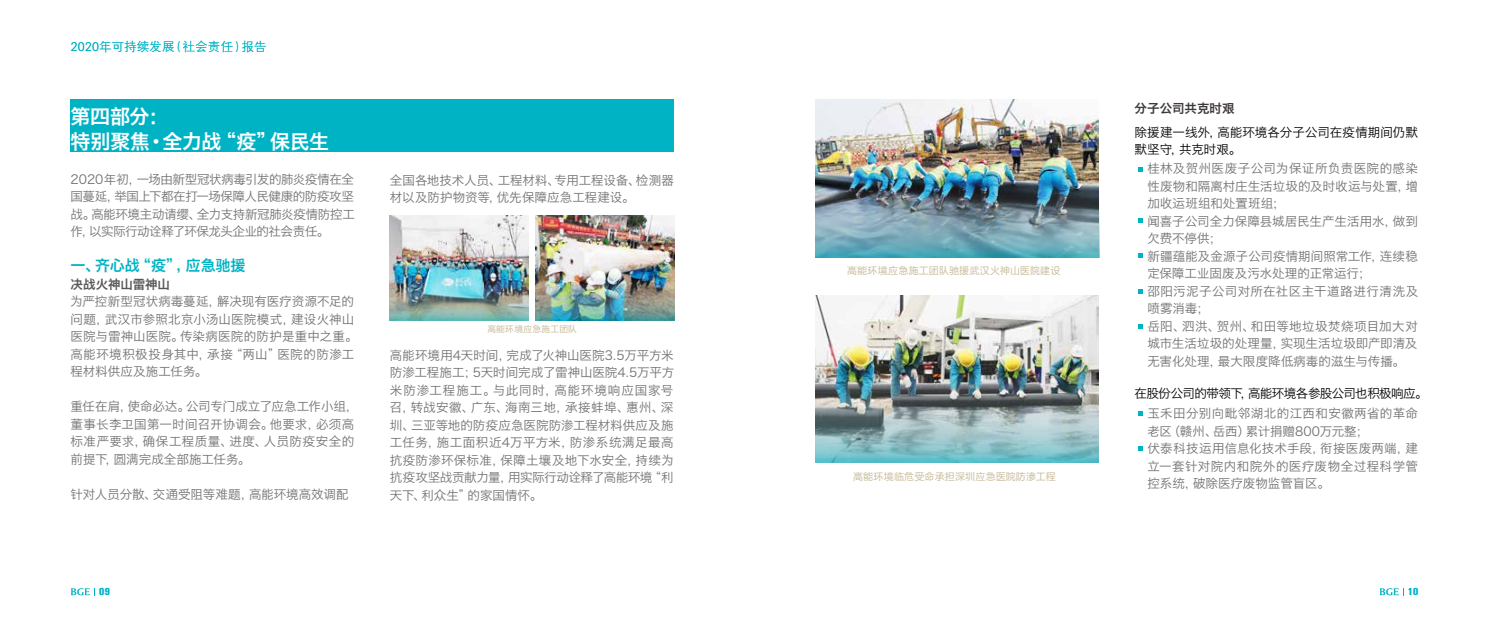
<style>
.page{position:relative;width:1489px;height:638px;background:#fff}
.page>*{position:absolute;margin:0;border:0;box-sizing:border-box;transform-origin:0 0}
.t1{font:20px/25px "Hiragino Sans GB W6";letter-spacing:-.01em;color:#fff}
.t2{font:15px "Hiragino Sans GB W6";color:#00b3c4}
.t3{font:12.5px/17.5px "Hiragino Sans GB W3";letter-spacing:.005em;color:#727171}
.t4{font:12.5px/17.5px "Hiragino Sans GB W3";letter-spacing:.025em;color:#727171}
.t5{font:12.5px/17.5px "Hiragino Sans GB W3";letter-spacing:.005em;color:#040000}
.t6{font:12.5px "Hiragino Sans GB W3";letter-spacing:-.04em;color:#040000}
.t7{font:12.5px "FZXH1 K GBK1 0";letter-spacing:.01em;color:#00b3c4}
.t8{font:12.5px "Hiragino Sans GB W6";color:#3e3a39}
.t9{font:12.5px "Hiragino Sans GB W6";letter-spacing:-.01em;color:#595757}
.t10{font:10px "FZLTHJW GB1 0";letter-spacing:.015em;color:#c9bc9c}
.t11{font:800 10px "Akzidenz Grotesk BQ";color:#00b3c4}
.t12{font:8.75px "FZLTHJW GB1 0";letter-spacing:.03em;color:#c9bc9c}
</style>
<div class="page">
<svg style="left:1380px;top:588px;width:19px;height:7px"></svg>
<svg style="left:71px;top:588px;width:24px;height:7px"></svg>
<img style="left:390px;top:216px;width:139px;height:61px">
<img style="left:535px;top:216px;width:139px;height:61px">
<img style="left:815px;top:296px;width:283px;height:77px">
<svg style="left:1138px;top:167px;width:3px;height:4px"></svg>
<svg style="left:1138px;top:219px;width:3px;height:4px"></svg>
<svg style="left:1138px;top:254px;width:3px;height:4px"></svg>
<svg style="left:1138px;top:289px;width:3px;height:4px"></svg>
<svg style="left:1138px;top:324px;width:3px;height:4px"></svg>
<svg style="left:1138px;top:412px;width:3px;height:4px"></svg>
<svg style="left:1138px;top:446px;width:3px;height:4px"></svg>
<div style="left:71px;top:99px;width:602px;height:52px;background:#00b3c4"></div>
<img style="left:815px;top:99px;width:283px;height:79px">
<img style="left:815px;top:178px;width:283px;height:80px">
<img style="left:815px;top:373px;width:283px;height:89px">
<img style="left:390px;top:277px;width:139px;height:43px">
<img style="left:535px;top:277px;width:139px;height:43px">
<p class="t7" style="left:71px;top:40px;width:197px">2020年可持续发展（社会责任）报告</p>
<h1 class="t1" style="left:71px;top:103px;width:260px">第四部分：<br>特别聚焦·全力战“疫”保民生</h1>
<p class="t3" style="left:71px;top:170px;width:286px;text-align:justify">2020年初，一场由新型冠状病毒引发的肺炎疫情在全国蔓延，举国上下都在打一场保障人民健康的防疫攻坚战。高能环境主动请缨、全力支持新冠肺炎疫情防控工作，以实际行动诠释了环保龙头企业的社会责任。</p>
<p class="t2" style="left:71px;top:256px;width:177px">一、齐心战“疫”，应急驰援</p>
<p class="t9" style="left:71px;top:276px;width:101px">决战火神山雷神山</p>
<p class="t3" style="left:71px;top:292px;width:288px">为严控新型冠状病毒蔓延，解决现有医疗资源不足的问题，武汉市参照北京小汤山医院模式，建设火神山医院与雷神山医院。传染病医院的防护是重中之重。高能环境积极投身其中，承接“两山”医院的防渗工程材料供应及施工任务。</p>
<p class="t3" style="left:71px;top:397px;width:289px">重任在肩，使命必达。公司专门成立了应急工作小组，董事长李卫国第一时间召开协调会。他要求，必须高标准严要求，确保工程质量、进度、人员防疫安全的前提下，圆满完成全部施工任务。</p>
<p class="t3" style="left:71px;top:485px;width:279px">针对人员分散、交通受阻等难题，高能环境高效调配</p>
<p class="t3" style="left:390px;top:171px;width:285px">全国各地技术人员、工程材料、专用工程设备、检测器材以及防护物资等，优先保障应急工程建设。</p>
<p class="t12" style="left:487px;top:324px;width:91px">高能环境应急施工团队</p>
<p class="t3" style="left:390px;top:346px;width:286px;text-align:justify">高能环境用4天时间，完成了火神山医院3.5万平方米防渗工程施工；5天时间完成了雷神山医院4.5万平方米防渗工程施工。与此同时，高能环境响应国家号召，转战安徽、广东、海南三地，承接蚌埠、惠州、深圳、三亚等地的防疫应急医院防渗工程材料供应及施工任务，施工面积近4万平方米，防渗系统满足最高抗疫防渗环保标准，保障土壤及地下水安全，持续为抗疫攻坚战贡献力量，用实际行动诠释了高能环境“利天下、利众生”的家国情怀。</p>
<p class="t10" style="left:847px;top:265px;width:215px">高能环境应急施工团队驰援武汉火神山医院建设</p>
<p class="t10" style="left:853px;top:471px;width:204px">高能环境临危受命承担深圳应急医院防渗工程</p>
<p class="t8" style="left:1134px;top:100px;width:102px">分子公司共克时艰</p>
<p class="t5" style="left:1134px;top:123px;width:285px">除援建一线外，高能环境各分子公司在疫情期间仍默默坚守，共克时艰。</p>
<p class="t3" style="left:1147px;top:159px;width:272px">桂林及贺州医废子公司为保证所负责医院的感染性废物和隔离村庄生活垃圾的及时收运与处置，增加收运班组和处置班组；<br>闻喜子公司全力保障县城居民生产生活用水，做到欠费不停供；<br>新疆蕴能及金源子公司疫情期间照常工作，连续稳定保障工业固废及污水处理的正常运行；<br>邵阳污泥子公司对所在社区主干道路进行清洗及喷雾消毒；<br>岳阳、泗洪、贺州、和田等地垃圾焚烧项目加大对城市生活垃圾的处理量，实现生活垃圾即产即清及无害化处理，最大限度降低病毒的滋生与传播。</p>
<p class="t6" style="left:1134px;top:386px;width:295px">在股份公司的带领下，高能环境各参股公司也积极响应。</p>
<p class="t4" style="left:1147px;top:404px;width:272px">玉禾田分别向毗邻湖北的江西和安徽两省的革命老区（赣州、岳西）累计捐赠800万元整；<br>伏泰科技运用信息化技术手段，衔接医废两端，建立一套针对院内和院外的医疗废物全过程科学管控系统，破除医疗废物监管盲区。</p>
<p class="t11" style="left:99px;top:586px;width:12px">09</p>
<p class="t11" style="left:1407px;top:586px;width:12px">10</p>
</div>
